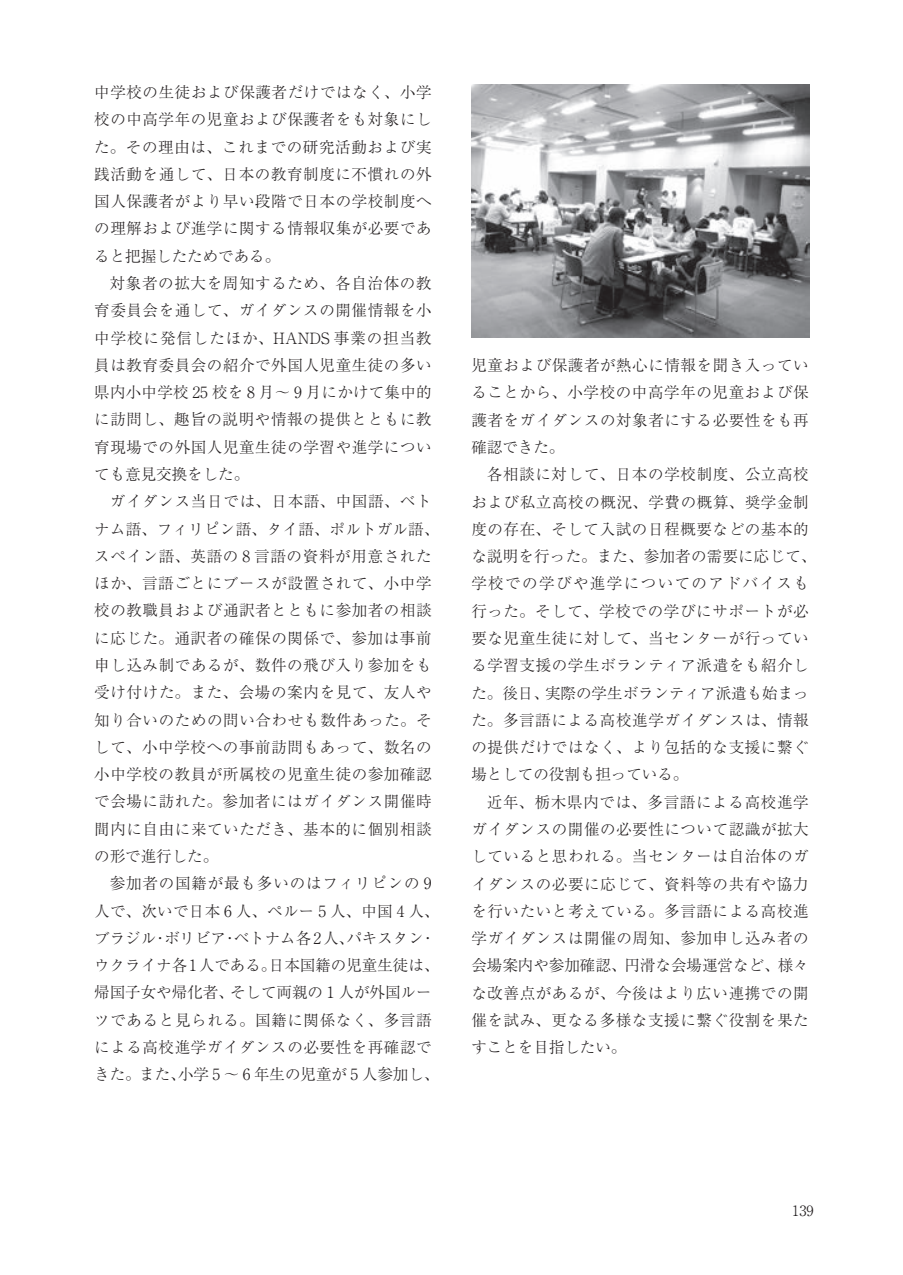
<style>
.page{position:relative;width:903px;height:1275px;background:#fff}
.page>*{position:absolute;margin:0;border:0;box-sizing:border-box;transform-origin:0 0}
.t1{font:300 15.58px/27.3px "Ryumin Pr 6 N";letter-spacing:.04em;color:#231f20;text-align:justify}
.t2{font:300 15.58px/27.3px "Ryumin Pr 6 N";letter-spacing:.02em;color:#231f20;text-align:center}
.t3{font:300 14.17px "Ryumin Pro";color:#231f20}
</style>
<div class="page">
<img style="left:471px;top:84px;width:338px;height:254px">
<p class="t1" style="left:94px;top:78px;width:339px">中学校の生徒および保護者だけではなく、小学校の中高学年の児童および保護者をも対象にした。その理由は、これまでの研究活動および実践活動を通して、日本の教育制度に不慣れの外国人保護者がより早い段階で日本の学校制度への理解および進学に関する情報収集が必要であると把握したためである。</p>
<p class="t1" style="left:94px;top:269px;width:339px;text-indent:16px">対象者の拡大を周知するため、各自治体の教育委員会を通して、ガイダンスの開催情報を小中学校に発信したほか、HANDS 事業の担当教員は教育委員会の紹介で外国人児童生徒の多い県内小中学校 25 校を 8 月～ 9 月にかけて集中的に訪問し、趣旨の説明や情報の提供とともに教育現場での外国人児童生徒の学習や進学についても意見交換をした。</p>
<p class="t1" style="left:94px;top:487px;width:346px;text-align:left;text-indent:16px">ガイダンス当日では、日本語、中国語、ベトナム語、フィリピン語、タイ語、ポルトガル語、スペイン語、英語の 8 言語の資料が用意されたほか、言語ごとにブースが設置されて、小中学校の教職員および通訳者とともに参加者の相談に応じた。通訳者の確保の関係で、参加は事前申し込み制であるが、数件の飛び入り参加をも受け付けた。また、会場の案内を見て、友人や知り合いのための問い合わせも数件あった。そして、小中学校への事前訪問もあって、数名の小中学校の教員が所属校の児童生徒の参加確認で会場に訪れた。参加者にはガイダンス開催時間内に自由に来ていただき、基本的に個別相談の形で進行した。</p>
<p class="t2" style="left:94px;top:869px;width:347px">参加者の国籍が最も多いのはフィリピンの 9<br>人で、次いで日本 6 人、ペルー 5 人、中国 4 人、ブラジル・ボリビア・ベトナム各2人、パキスタン・ウクライナ各1人である。日本国籍の児童生徒は、帰国子女や帰化者、そして両親の 1 人が外国ルーツであると見られる。国籍に関係なく、多言語による高校進学ガイダンスの必要性を再確認できた。また、小学 5 ～ 6 年生の児童が 5 人参加し、</p>
<p class="t1" style="left:471px;top:351px;width:339px">児童および保護者が熱心に情報を聞き入っていることから、小学校の中高学年の児童および保護者をガイダンスの対象者にする必要性をも再確認できた。</p>
<p class="t1" style="left:471px;top:460px;width:346px;text-align:left;text-indent:16px">各相談に対して、日本の学校制度、公立高校および私立高校の概況、学費の概算、奨学金制度の存在、そして入試の日程概要などの基本的な説明を行った。また、参加者の需要に応じて、学校での学びや進学についてのアドバイスも行った。そして、学校での学びにサポートが必要な児童生徒に対して、当センターが行っている学習支援の学生ボランティア派遣をも紹介した。後日、実際の学生ボランティア派遣も始まった。多言語による高校進学ガイダンスは、情報の提供だけではなく、より包括的な支援に繋ぐ場としての役割も担っている。</p>
<p class="t1" style="left:471px;top:787px;width:339px;text-indent:16px">近年、栃木県内では、多言語による高校進学ガイダンスの開催の必要性について認識が拡大していると思われる。当センターは自治体のガイダンスの必要に応じて、資料等の共有や協力を行いたいと考えている。多言語による高校進学ガイダンスは開催の周知、参加申し込み者の会場案内や参加確認、円滑な会場運営など、様々な改善点があるが、今後はより広い連携での開催を試み、更なる多様な支援に繋ぐ役割を果たすことを目指したい。</p>
<p class="t3" style="left:792px;top:1199px;width:23px">139</p>
</div>
